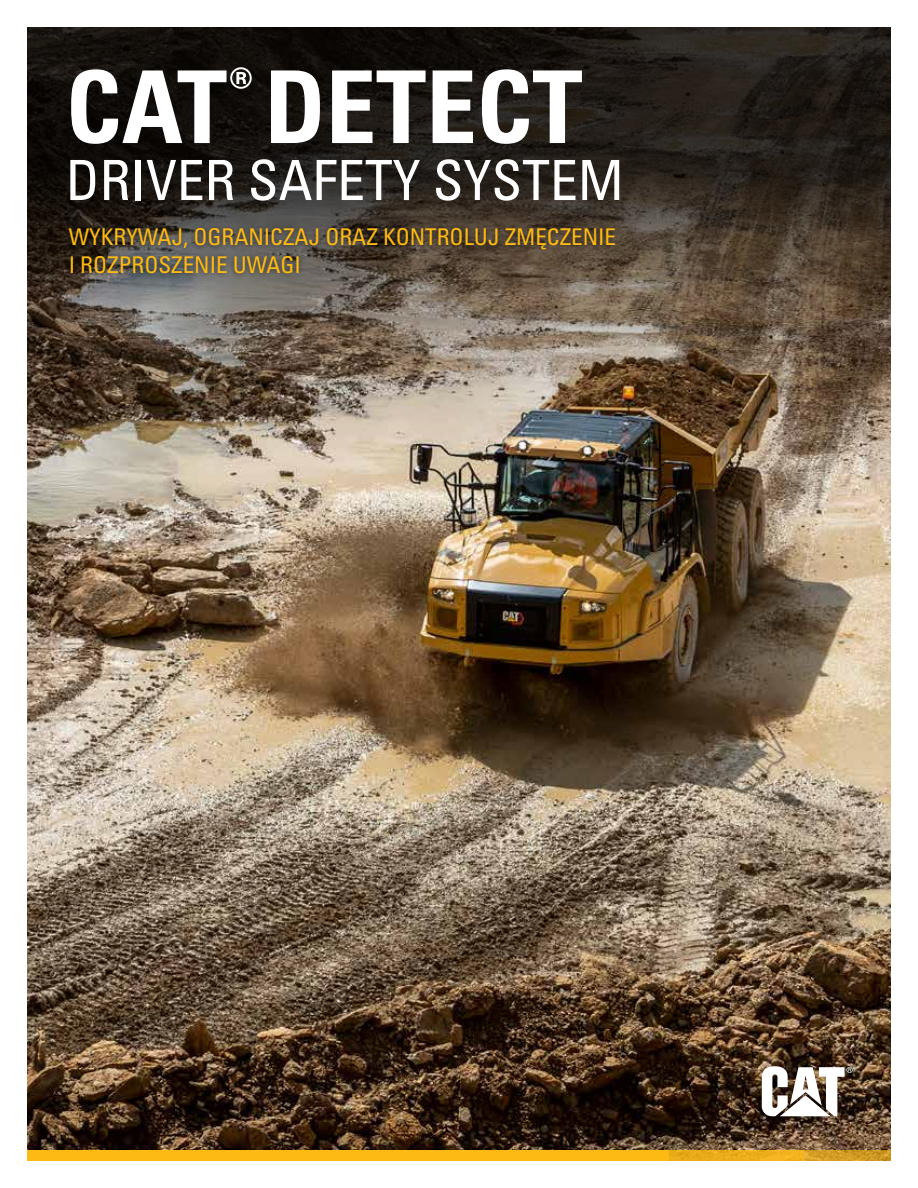
<style>
.page{position:relative;width:918px;height:1188px;background:#fff}
.page>*{position:absolute;margin:0;border:0;box-sizing:border-box;transform-origin:0 0}
.t1{font:100.5px "Univers LTCYR 67 Bold Cond";color:#fff}
.t2{font:condensed 55.5px "Univers LTCYR 57";color:#fff}
.t3{font:condensed 23.1px/27.6px "Univers LTCYR 57";color:#fdba12}
</style>
<div class="page">
<img style="left:27px;top:475px;width:864px;height:676px">
<div style="left:27px;top:1151px;width:641px;height:10px;background:#fdba12"></div>
<div style="left:667px;top:1151px;width:137px;height:10px;background:#ecae1b"></div>
<svg style="left:804px;top:1151px;width:87px;height:10px"></svg>
<svg style="left:762px;top:1066px;width:91px;height:50px"></svg>
<svg style="left:27px;top:27px;width:864px;height:448px;background:#4f443a"></svg>
<div style="left:64px;top:224px;width:556px;height:56px;background:#000;opacity:.5"></div>
<h1 class="t1" style="left:66px;top:46px;width:518px">CAT<sup>®</sup> DETECT</h1>
<h2 class="t2" style="left:66px;top:145px;width:560px">DRIVER SAFETY SYSTEM</h2>
<p class="t3" style="left:69px;top:223px;width:549px">WYKRYWAJ, OGRANICZAJ ORAZ KONTROLUJ ZMĘCZENIE<br>I ROZPROSZENIE UWAGI</p>
</div>
